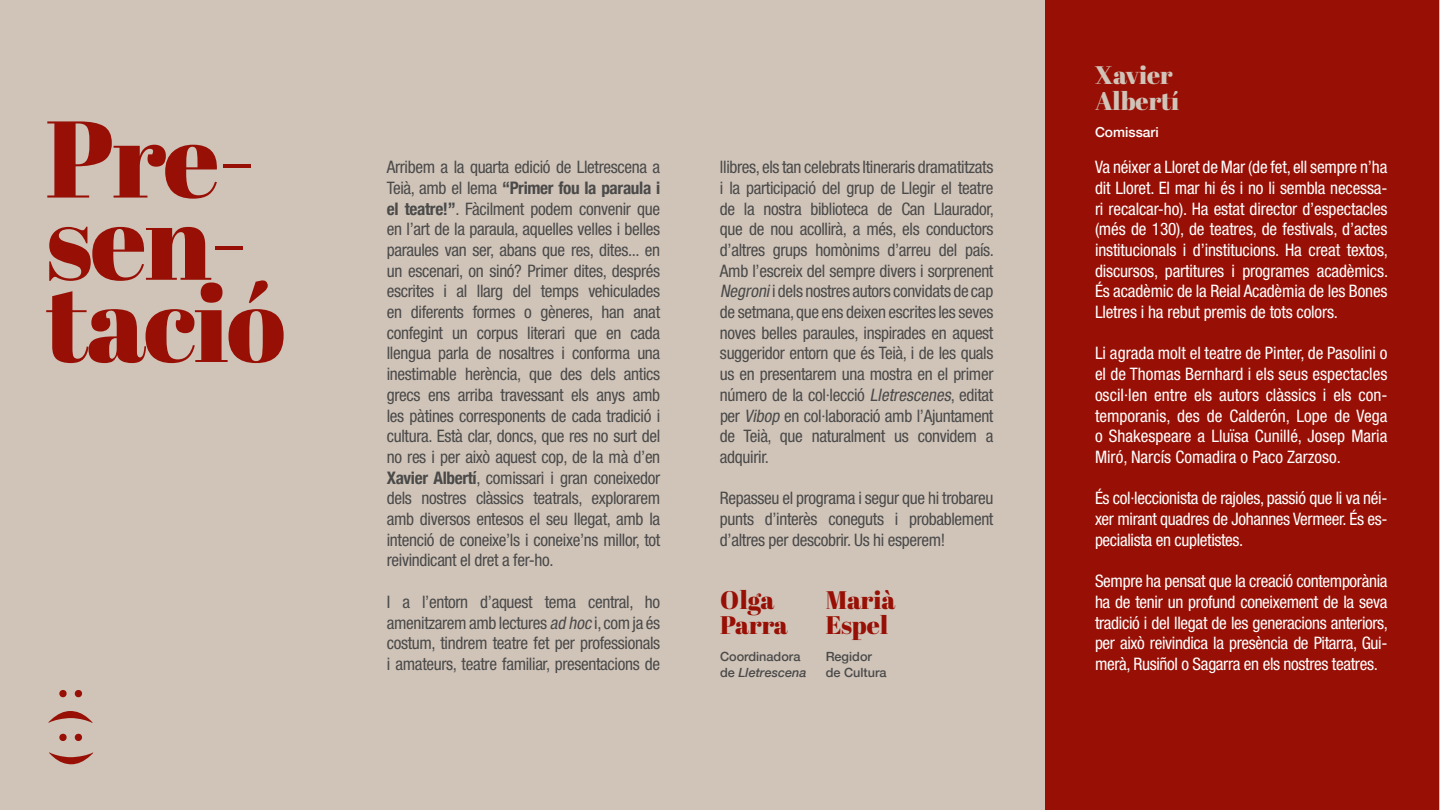
<style>
.page{position:relative;width:1440px;height:810px;background:#d0c4b9}
.page>*{position:absolute;margin:0;border:0;box-sizing:border-box;transform-origin:0 0}
.t1{font:108.75px/82.2px "Abril Fatface";letter-spacing:-.02em;color:#981005}
.t2{font:25.42px/25.4px "Abril Fatface";color:#981005}
.t3{font:25.42px/25.4px "Abril Fatface";color:#d0c4b9}
.t4{font:condensed 17.25px/20.7px "Helvetica Neue LT Std";letter-spacing:-.02em;color:#4a4a49;text-align:justify}
.t5{font:condensed 17.25px/20.7px "Helvetica Neue LT Std";letter-spacing:-.01em;color:#fff;text-align:justify}
.t6{font:700 condensed 17.25px "Helvetica Neue";letter-spacing:-.02em;color:#4a4a49}
.t7{font:500 13.8px "Helvetica Neue";color:#fff}
.t8{font:500 12.67px/16.6px "Helvetica Neue";color:#4a4a49}
.s1{font-family:"Helvetica Neue LT Std";font-weight:400}
.s2{font-family:"Helvetica Neue";font-weight:700}
.s3{font-style:italic}
</style>
<div class="page">
<div style="left:1046px;top:0;width:393px;height:810px;background:#981005"></div>
<svg style="left:48px;top:711px;width:45px;height:12px"></svg>
<svg style="left:75px;top:690px;width:7px;height:7px"></svg>
<svg style="left:59px;top:690px;width:8px;height:7px"></svg>
<svg style="left:49px;top:752px;width:44px;height:12px"></svg>
<svg style="left:75px;top:734px;width:7px;height:7px"></svg>
<svg style="left:59px;top:734px;width:8px;height:7px"></svg>
<h1 class="t1" style="left:46px;top:115px;width:241px">Pre&shy;sen&shy;tació</h1>
<p class="t4" style="left:387px;top:157px;width:275px">Arribem a la quarta edició de Lletrescena a</p>
<p class="t6" style="left:387px;top:173px;width:275px"><span class="s1">Teià, amb el lema</span> “Primer fou la paraula i</p>
<p class="t4" style="left:387px;top:198px;width:275px"><span class="s2">el teatre!”</span>. Fàcilment podem convenir que en l’art de la paraula, aquelles velles i belles paraules van ser, abans que res, dites... en un escenari, on sinó? Primer dites, després escrites i al llarg del temps vehiculades en diferents formes o gèneres, han anat confegint un corpus literari que en cada llengua parla de nosaltres i conforma una inestimable herència, que des dels antics grecs ens arriba travessant els anys amb les pàtines corresponents de cada tradició i cultura. Està clar, doncs, que res no surt del no res i per això aquest cop, de la mà d’en <span class="s2">Xavier Albertí</span>, comissari i gran coneixedor dels nostres clàssics teatrals, explorarem amb diversos entesos el seu llegat, amb la intenció de coneixe’ls i coneixe’ns millor, tot reivindicant el dret a fer-ho.</p>
<p class="t4" style="left:387px;top:591px;width:275px">I a l’entorn d’aquest tema central, ho amenitzarem amb lectures <span class="s3">ad hoc</span> i, com ja és costum, tindrem teatre fet per professionals i amateurs, teatre familiar, presentacions de</p>
<p class="t4" style="left:720px;top:157px;width:276px">llibres, els tan celebrats Itineraris dramatitzats i la participació del grup de Llegir el teatre de la nostra biblioteca de Can Llaurador, que de nou acollirà, a més, els conductors d’altres grups homònims d’arreu del país.<br>Amb l’escreix del sempre divers i sorprenent <span class="s3">Negroni</span>i dels nostres autors convidats de cap de setmana, que ens deixen escrites les seves noves belles paraules, inspirades en aquest suggeridor entorn que és Teià, i de les quals us en presentarem una mostra en el primer número de la col·lecció <span class="s3">Lletrescenes</span>, editat per <span class="s3">Vibop</span> en col·laboració amb l’Ajuntament de Teià, que naturalment us convidem a adquirir.</p>
<p class="t4" style="left:720px;top:488px;width:275px">Repasseu el programa i segur que hi trobareu punts d’interès coneguts i probablement d’altres per descobrir. Us hi esperem!</p>
<h2 class="t2" style="left:720px;top:586px;width:69px">Olga<br>Parra</h2>
<h2 class="t2" style="left:826px;top:586px;width:71px">Marià<br>Espel</h2>
<p class="t8" style="left:720px;top:647px;width:88px">Coordinadora de <span class="s3">Lletrescena</span></p>
<p class="t8" style="left:826px;top:647px;width:62px">Regidor de Cultura</p>
<h2 class="t3" style="left:1095px;top:62px;width:86px">Xavier<br>Albertí</h2>
<p class="t7" style="left:1095px;top:121px;width:65px">Comissari</p>
<p class="t5" style="left:1095px;top:157px;width:295px">Va néixer a Lloret de Mar (de fet, ell sempre n’ha dit Lloret. El mar hi és i no li sembla necessa&shy;ri recalcar-ho). Ha estat director d’espectacles (més de 130), de teatres, de festivals, d’actes institucionals i d’institucions. Ha creat textos, discursos, partitures i programes acadèmics.<br>És acadèmic de la Reial Acadèmia de les Bones Lletres i ha rebut premis de tots colors.</p>
<p class="t5" style="left:1095px;top:343px;width:294px">Li agrada molt el teatre de Pinter, de Pasolini o el de Thomas Bernhard i els seus espectacles oscil·len entre els autors clàssics i els con&shy;temporanis, des de Calderón, Lope de Vega o Shakespeare a Lluïsa Cunillé, Josep Maria Miró, Narcís Comadira o Paco Zarzoso.</p>
<p class="t5" style="left:1095px;top:488px;width:294px">És col·leccionista de rajoles, passió que li va néi&shy;xer mirant quadres de Johannes Vermeer. És es&shy;pecialista en cupletistes.</p>
<p class="t5" style="left:1095px;top:571px;width:295px">Sempre ha pensat que la creació contemporània ha de tenir un profund coneixement de la seva tradició i del llegat de les generacions anteriors, per això reivindica la presència de Pitarra, Gui&shy;merà, Rusiñol o Sagarra en els nostres teatres.</p>
</div>
